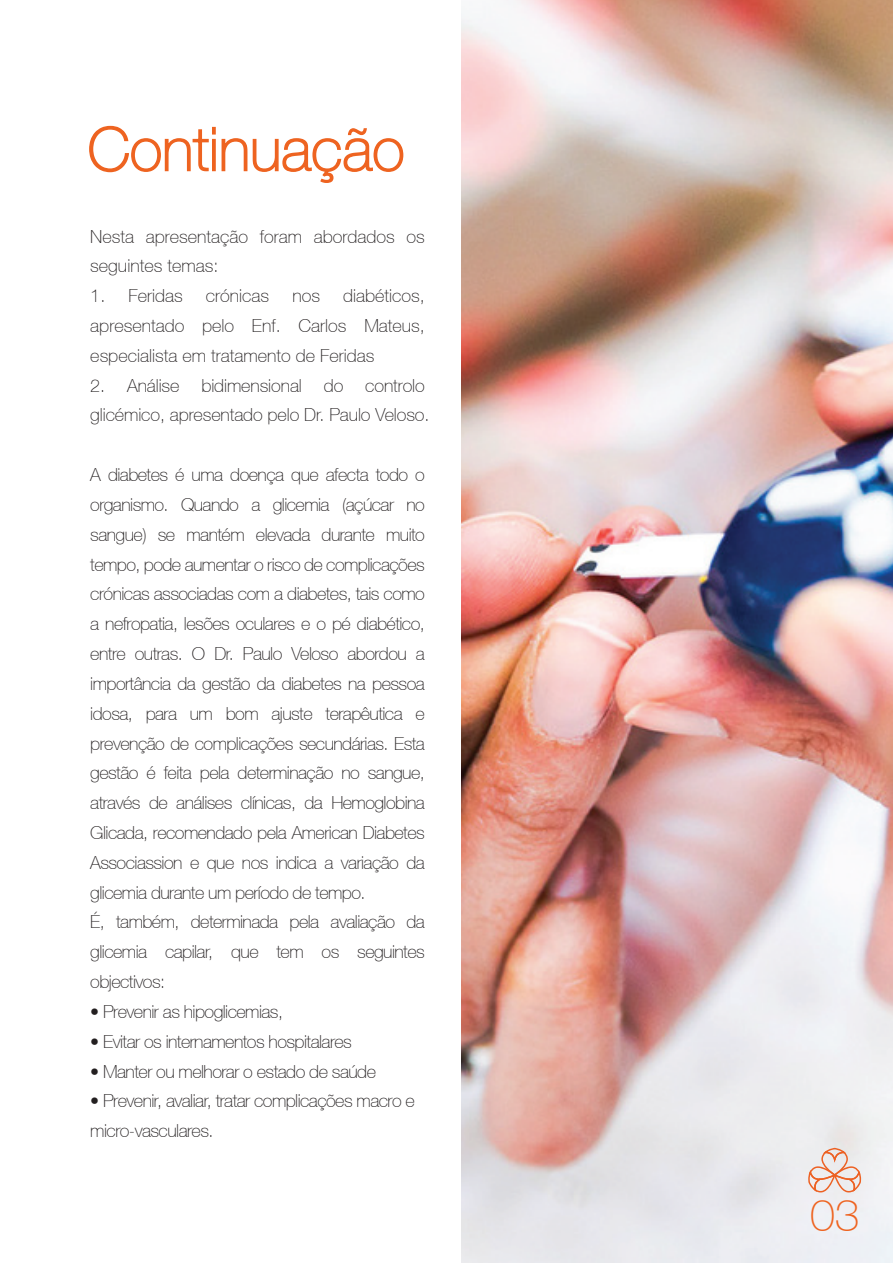
<style>
.page{position:relative;width:893px;height:1263px;background:#fff}
.page>*{position:absolute;margin:0;border:0;box-sizing:border-box;transform-origin:0 0}
.t1{font:100 60px "Helvetica 35";color:#ee6320}
.t2{font:100 44.85px "Helvetica 35";color:#ee6320}
.t3{font:100 18px/29.8px "Helvetica 35";letter-spacing:-.03em;color:#231f20}
.t4{font:100 18px/29.8px "Helvetica 35";letter-spacing:-.005em;color:#231f20}
.t5{font:100 18px/29.8px "Helvetica 35";color:#231f20}
</style>
<div class="page">
<img style="left:461px;top:0;width:432px;height:1263px">
<svg style="left:808px;top:1148px;width:53px;height:44px;background:#eccec2"></svg>
<svg style="left:89px;top:125px;width:315px;height:58px"></svg>
<h1 class="t1" style="left:88px;top:115px;width:318px">Continuação</h1>
<p class="t5" style="left:90px;top:221px;width:336px">Nesta apresentação foram abordados os seguintes temas:</p>
<p class="t5" style="left:90px;top:281px;width:94px">1. Feridas</p>
<p class="t5" style="left:206px;top:281px;width:65px">crónicas</p>
<p class="t3" style="left:292px;top:281px;width:29px">nos</p>
<p class="t3" style="left:90px;top:281px;width:336px;text-align:justify;text-indent:253px">diabéticos, apresentado pelo Enf. Carlos Mateus, especialista em tratamento de Feridas</p>
<p class="t4" style="left:90px;top:370px;width:341px">2. Análise bidimensional do controlo glicémico, apresentado pelo Dr. Paulo Veloso.</p>
<p class="t3" style="left:90px;top:460px;width:336px">A diabetes é uma doença que afecta todo o organismo. Quando a glicemia (açúcar no sangue) se mantém elevada durante muito tempo, pode aumentar o risco de complicações crónicas associadas com a diabetes, tais como a nefropatia, lesões oculares e o pé diabético, entre outras. O Dr. Paulo Veloso abordou a importância da gestão da diabetes na pessoa idosa, para um bom ajuste terapêutica e prevenção de complicações secundárias. Esta gestão é feita pela determinação no sangue, através de análises clínicas, da Hemoglobina Glicada, recomendado pela American Diabetes Associassion e que nos indica a variação da glicemia durante um período de tempo.<br>É, também, determinada pela avaliação da glicemia capilar, que tem os seguintes objectivos:</p>
<p class="t3" style="left:90px;top:996px;width:194px">• Prevenir as hipoglicemias,</p>
<p class="t3" style="left:90px;top:1026px;width:263px">• Evitar os internamentos hospitalares</p>
<p class="t3" style="left:90px;top:1056px;width:287px">• Manter ou melhorar o estado de saúde</p>
<p class="t3" style="left:90px;top:1086px;width:326px">• Prevenir, avaliar, tratar complicações macro e micro-vasculares.</p>
<h2 class="t2" style="left:810px;top:1189px;width:51px">03</h2>
</div>
